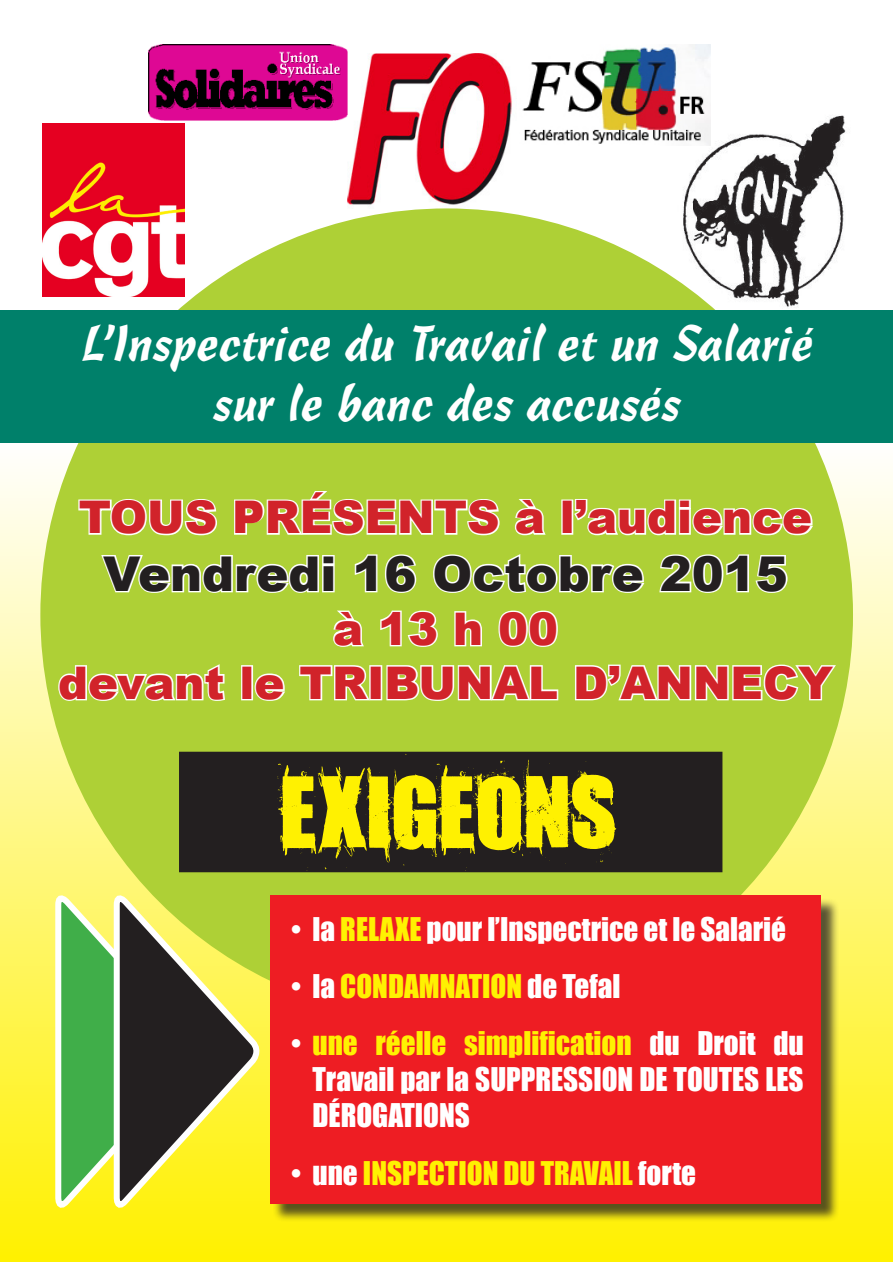
<style>
.page{position:relative;width:893px;height:1263px;background:#fff}
.page>*{position:absolute;margin:0;border:0;box-sizing:border-box;transform-origin:0 0}
.t1{font:84px "Amaz Mega Grunge One";color:#fff101}
.t2{font:49.5px "Cascade Script";color:#fff}
.t3{font:900 48px "Arial";color:#231f20}
.t4{font:900 45px "Arial";color:#d1232a}
.t5{font:30px/36px "Impact";color:#fff;text-align:justify}
.t6{font:30px "Impact";color:#fff101}
.s1{color:#fff101}
.s2{color:#fff}
</style>
<div class="page">
<div style="left:0;top:443px;width:893px;height:818px;background:linear-gradient(to bottom,#fffefd,#fff100)"></div>
<svg style="left:52px;top:892px;width:59px;height:319px;background:#81c761"></svg>
<img style="left:678px;top:115px;width:168px;height:195px">
<img style="left:348px;top:53px;width:165px;height:153px">
<div style="left:40px;top:208px;width:813px;height:813px;background:#aed036;border-radius:50%"></div>
<div style="left:272px;top:898px;width:567px;height:324px;background:#231f20;opacity:.75"></div>
<div style="left:270px;top:895px;width:551px;height:309px;background:#ee1d23"></div>
<div style="left:180px;top:752px;width:542px;height:119px;background:#231f20"></div>
<div style="left:179px;top:752px;width:543px;height:120px;border:2px solid #231f20"></div>
<img style="left:43px;top:123px;width:142px;height:173px">
<img style="left:522px;top:45px;width:188px;height:100px">
<img style="left:149px;top:45px;width:199px;height:76px">
<div style="left:0;top:310px;width:893px;height:133px;background:#00806a"></div>
<svg style="left:78px;top:499px;width:139px;height:37px"></svg>
<svg style="left:234px;top:491px;width:266px;height:45px"></svg>
<svg style="left:514px;top:499px;width:32px;height:37px"></svg>
<div style="left:561px;top:499px;width:12px;height:36px;border:3px solid #fff"></div>
<svg style="left:572px;top:499px;width:241px;height:37px"></svg>
<svg style="left:101px;top:555px;width:234px;height:38px"></svg>
<svg style="left:354px;top:554px;width:63px;height:39px"></svg>
<svg style="left:433px;top:554px;width:212px;height:39px"></svg>
<svg style="left:659px;top:554px;width:129px;height:39px"></svg>
<svg style="left:333px;top:610px;width:31px;height:37px"></svg>
<svg style="left:380px;top:610px;width:58px;height:37px"></svg>
<svg style="left:454px;top:611px;width:28px;height:36px"></svg>
<svg style="left:498px;top:610px;width:60px;height:37px"></svg>
<svg style="left:58px;top:664px;width:167px;height:37px"></svg>
<div style="left:241px;top:665px;width:12px;height:35px;border:3px solid #fff"></div>
<svg style="left:253px;top:671px;width:32px;height:30px"></svg>
<svg style="left:299px;top:665px;width:73px;height:36px"></svg>
<div style="left:369px;top:665px;width:13px;height:35px;border:3px solid #fff"></div>
<svg style="left:386px;top:665px;width:173px;height:36px"></svg>
<svg style="left:575px;top:664px;width:261px;height:37px"></svg>
<svg style="left:111px;top:892px;width:150px;height:319px"></svg>
<p class="t2" style="left:81px;top:314px;width:735px">L’Inspectrice du Travail et un Salarié</p>
<p class="t2" style="left:214px;top:374px;width:469px">sur le banc des accusés</p>
<p class="t4" style="left:79px;top:484px;width:735px">TOUS PRÉSENTS à l’audience</p>
<p class="t3" style="left:103px;top:539px;width:686px">Vendredi 16 Octobre 2015</p>
<p class="t4" style="left:333px;top:596px;width:227px">à 13 h 00</p>
<p class="t4" style="left:58px;top:650px;width:776px">devant le TRIBUNAL D’ANNECY</p>
<p class="t1" style="left:283px;top:761px;width:338px">EXIGEONS</p>
<p class="t5" style="left:291px;top:910px;width:496px">• la <span class="s1">RELAXE</span> pour l’Inspectrice et le Salarié</p>
<p class="t6" style="left:291px;top:963px;width:331px"><span class="s2">• la</span> CONDAMNATION <span class="s2">de Tefal</span></p>
<p class="t5" style="left:313px;top:1025px;width:493px;text-indent:-21px">• <span class="s1">une réelle simplification</span> du Droit du Travail par la SUPPRESSION DE TOUTES LES DÉROGATIONS</p>
<p class="t6" style="left:291px;top:1150px;width:406px"><span class="s2">• une</span> INSPECTION DU TRAVAIL <span class="s2">forte</span></p>
</div>
